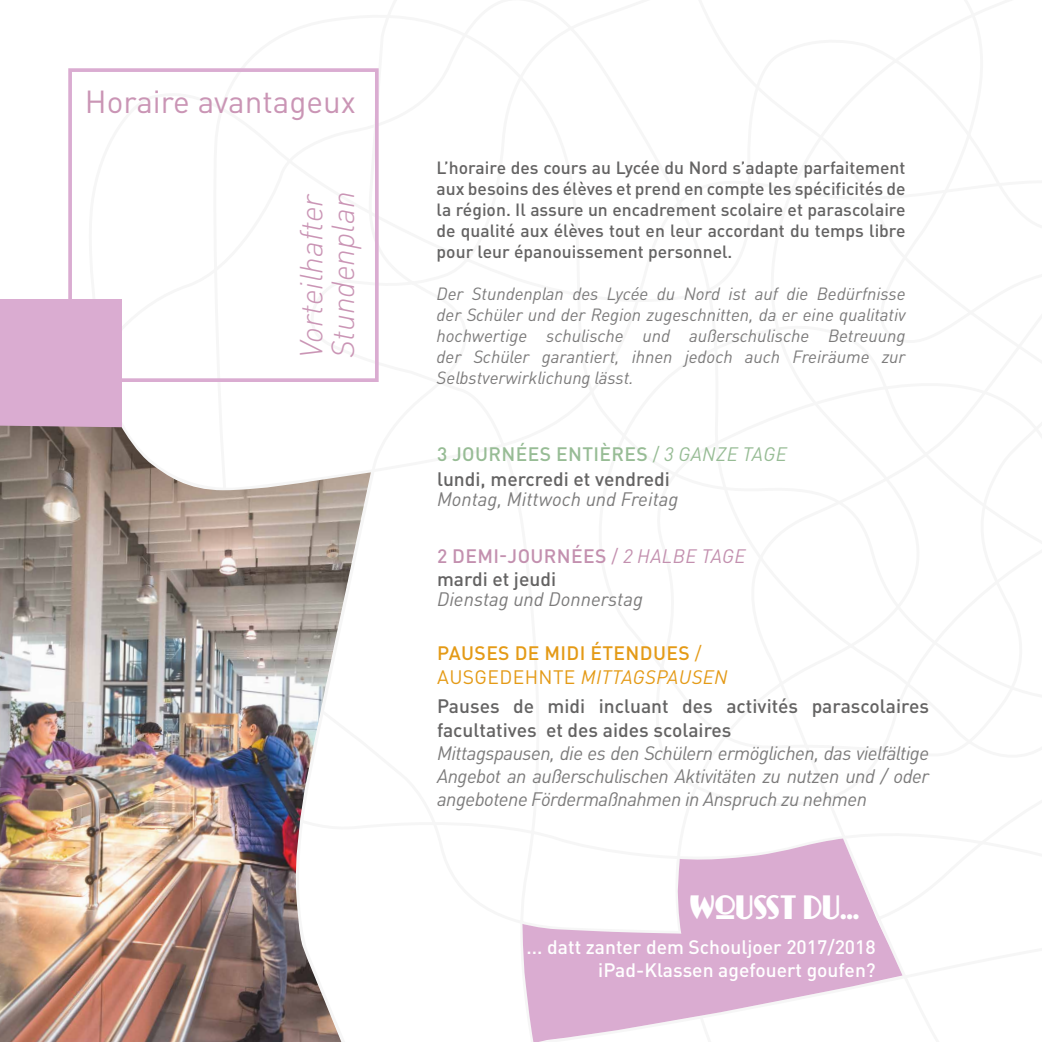
<style>
.page{position:relative;width:1042px;height:1042px;background:#fff}
.page>*{position:absolute;margin:0;border:0;box-sizing:border-box;transform-origin:0 0}
.t1{font:italic 300 31.5px/31.5px "DIN Pro";color:#ca95b5}
.t2{font:31.5px "DIN Pro";color:#ca95b5}
.t3{font:31.5px "Ritzy Remix";color:#fff}
.t4{font:italic 19.25px/22.8px "DIN Pro";letter-spacing:-.025em;color:#7c7b7b;text-align:justify}
.t5{font:500 19.25px/25.2px "DIN Pro";color:#646363}
.t6{font:500 19.25px/23.1px "DIN Pro";color:#fff;text-align:right}
.t7{font:italic 19.25px "DIN Pro";color:#7c7b7b}
.t8{font:500 19.25px/24.5px "DIN Pro";letter-spacing:.02em;color:#e49a16}
.t9{font:500 19.25px/23.1px "DIN Pro";letter-spacing:.02em;color:#c390af}
.t10{font:500 17.5px/21px "DIN Pro";color:#646363;text-align:justify}
.t11{font:italic 17.5px/21px "DIN Pro";letter-spacing:-.005em;color:#7c7b7b;text-align:justify}
.s1{color:#97bc95}
.s2{font-weight:400;color:#97bc95}
.s3{font-weight:400;font-style:italic;color:#97bc95}
.s4{font-weight:400}
.s5{font-weight:400;font-style:italic}
.s6{color:#646363}
</style>
<div class="page">
<div style="left:0;top:299px;width:122px;height:128px;background:#daacd1"></div>
<div style="left:68px;top:68px;width:311px;height:314px;border:4px solid #daacd1"></div>
<img style="left:0;top:426px;width:371px;height:616px">
<svg style="left:522px;top:923px;width:380px;height:119px;fill:#daacd1"></svg>
<svg style="left:678px;top:838px;width:201px;height:108px"></svg>
<h1 class="t2" style="left:85px;top:77px;width:273px">Horaire avantageux</h1>
<h1 class="t1" style="left:293px;top:358px;width:168px;rotate:-90deg">Vorteilhafter<br>Stundenplan</h1>
<p class="t10" style="left:437px;top:155px;width:470px">L’horaire des cours au Lycée du Nord s’adapte parfaitement aux besoins des élèves et prend en compte les spécificités de la région. Il assure un encadrement scolaire et parascolaire de qualité aux élèves tout en leur accordant du temps libre pour leur épanouissement personnel.</p>
<p class="t11" style="left:437px;top:281px;width:470px">Der Stundenplan des Lycée du Nord ist auf die Bedürfnisse der Schüler und der Region zugeschnitten, da er eine qualitativ hochwertige schulische und außerschulische Betreuung der Schüler garantiert, ihnen jedoch auch Freiräume zur Selbstverwirklichung lässt.</p>
<p class="t5" style="left:437px;top:439px;width:351px"><span class="s1">3 JOURNÉES ENTIÈRES</span> <span class="s2">/</span> <span class="s3">3 GANZE TAGE </span>lundi, mercredi et vendredi</p>
<p class="t7" style="left:437px;top:483px;width:243px">Montag, Mittwoch und Freitag</p>
<p class="t9" style="left:437px;top:543px;width:310px">2 DEMI-JOURNÉES <span class="s4">/</span> <span class="s5">2 HALBE TAGE </span><span class="s6">mardi et jeudi</span></p>
<p class="t7" style="left:437px;top:584px;width:207px">Dienstag und Donnerstag</p>
<p class="t8" style="left:437px;top:639px;width:292px">PAUSES DE MIDI ÉTENDUES <span class="s4">/<br>AUSGEDEHNTE</span> <span class="s5">MITTAGSPAUSEN</span></p>
<p class="t5" style="left:437px;top:691px;width:493px;line-height:24.5px">Pauses de midi incluant des activités parascolaires facultatives et des aides scolaires</p>
<p class="t4" style="left:437px;top:740px;width:493px">Mittagspausen, die es den Schülern ermöglichen, das vielfältige Angebot an außerschulischen Aktivitäten zu nutzen und / oder angebotene Fördermaßnahmen in Anspruch zu nehmen</p>
<h1 class="t3" style="left:690px;top:889px;width:171px">WOUSST DU...</h1>
<p class="t6" style="left:526px;top:933px;width:351px">... datt zanter dem Schouljoer 2017/2018 iPad-Klassen agefouert goufen?</p>
</div>
